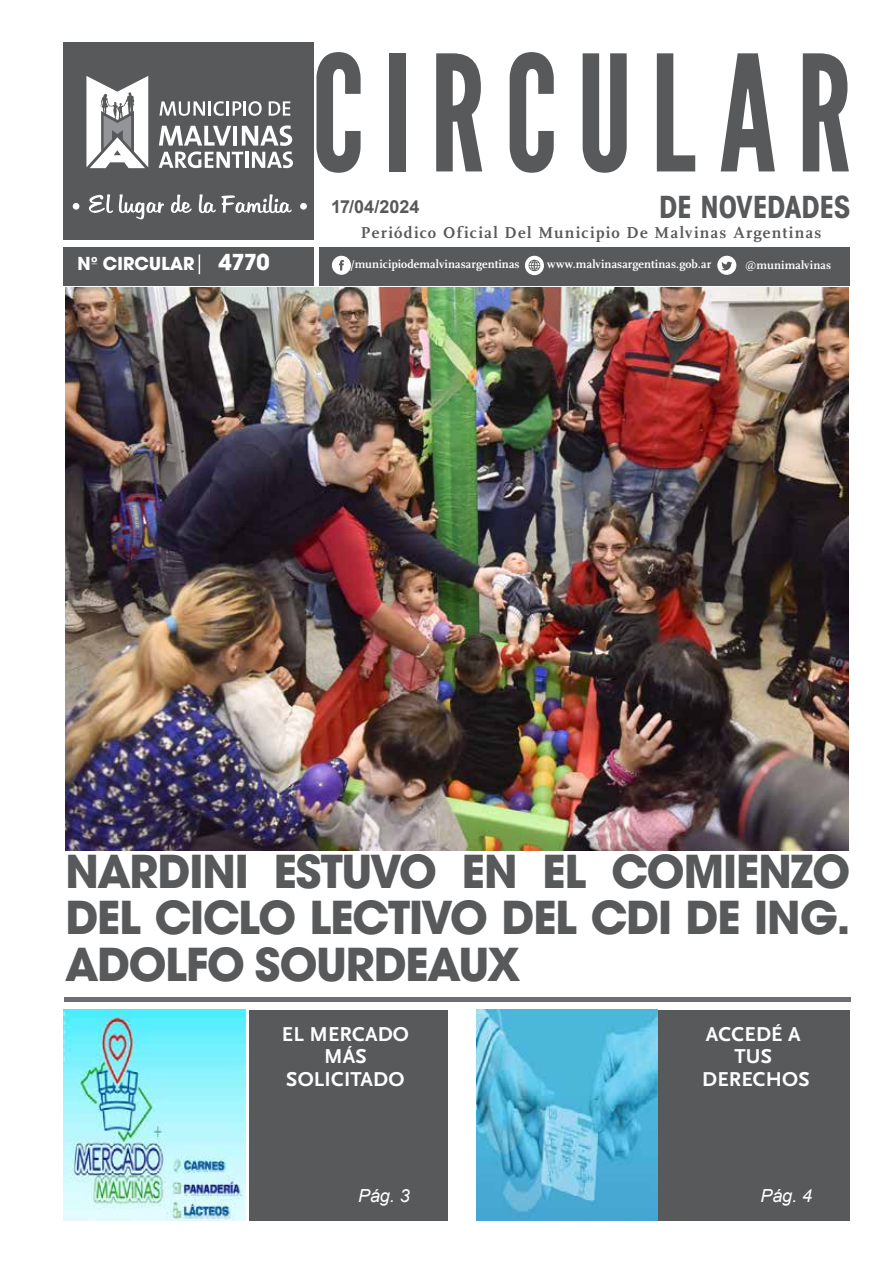
<style>
.page{position:relative;width:893px;height:1263px;background:#fff}
.page>*{position:absolute;margin:0;border:0;box-sizing:border-box;transform-origin:0 0}
.t1{font:160.65px "League Gothic";letter-spacing:.125em;color:#58595b;scale:.95 1}
.t2{font:700 49.5px/46.5px "Avant Garde Md ITC";letter-spacing:-.02em;color:#58595b;text-align:justify}
.t3{font:700 condensed 30px "ITC Avant Garde Std";letter-spacing:-.015em;color:#58595b}
.t4{font:700 21px/22.5px "Scala Sans";letter-spacing:.01em;color:#fff;text-align:center}
.t5{font:700 19.5px "Avant Garde Md ITC";letter-spacing:.01em;color:#fff}
.t6{font:700 18px "Arial";color:#58595b}
.t7{font:italic 18px "Arial";letter-spacing:-.01em;color:#fff}
.t8{font:700 16.5px "Scala";letter-spacing:.08em;color:#58595b}
.t9{font:700 12px "Scala";letter-spacing:.01em;color:#fff}
.s1{font-size:24px}
</style>
<div class="page">
<div style="left:64px;top:247px;width:250px;height:38px;background:#58595b"></div>
<div style="left:64px;top:43px;width:250px;height:197px;background:#58595b"></div>
<div style="left:319px;top:247px;width:531px;height:38px;background:#58595b"></div>
<svg style="left:199px;top:254px;width:1px;height:20px"></svg>
<svg style="left:86px;top:76px;width:62px;height:92px"></svg>
<svg style="left:159px;top:101px;width:103px;height:15px"></svg>
<svg style="left:269px;top:101px;width:21px;height:15px"></svg>
<svg style="left:159px;top:125px;width:134px;height:43px"></svg>
<svg style="left:89px;top:194px;width:24px;height:19px"></svg>
<svg style="left:119px;top:194px;width:45px;height:25px"></svg>
<svg style="left:171px;top:195px;width:21px;height:18px"></svg>
<svg style="left:199px;top:194px;width:93px;height:19px"></svg>
<div style="left:73px;top:203px;width:6px;height:7px;background:#fff;border-radius:50%"></div>
<div style="left:300px;top:203px;width:7px;height:7px;background:#fff;border-radius:50%"></div>
<hr style="left:64px;top:997px;width:786px;height:4px;background:#6d6e71">
<div style="left:332px;top:256px;width:19px;height:19px;background:#fff;border-radius:50%"></div>
<svg style="left:339px;top:260px;width:5px;height:10px"></svg>
<div style="left:717px;top:256px;width:19px;height:19px;background:#fff;border-radius:50%"></div>
<svg style="left:721px;top:262px;width:11px;height:8px"></svg>
<svg style="left:525px;top:256px;width:19px;height:19px"></svg>
<svg style="left:529px;top:259px;width:12px;height:13px"></svg>
<div style="left:657px;top:1010px;width:193px;height:210px;background:#58595b"></div>
<div style="left:250px;top:1010px;width:198px;height:210px;background:#58595b"></div>
<img style="left:65px;top:288px;width:784px;height:562px">
<img style="left:64px;top:1010px;width:182px;height:210px">
<img style="left:477px;top:1010px;width:180px;height:210px">
<h1 class="t1" style="left:311px;top:18px;width:570px">CIRCULAR</h1>
<h3 class="t6" style="left:331px;top:194px;width:90px">17/04/2024</h3>
<h3 class="t3" style="left:659px;top:187px;width:193px">DE NOVEDADES</h3>
<h3 class="t8" style="left:361px;top:223px;width:462px">Periódico Oficial Del Municipio De Malvinas Argentinas</h3>
<h3 class="t5" style="left:77px;top:252px;width:194px">Nº CIRCULAR <span class="s1">4770</span></h3>
<p class="t9" style="left:350px;top:257px;width:171px">/municipiodemalvinasargentinas</p>
<p class="t9" style="left:547px;top:257px;width:165px">www.malvinasargentinas.gob.ar</p>
<p class="t9" style="left:745px;top:258px;width:88px">@munimalvinas</p>
<h2 class="t2" style="left:65px;top:847px;width:786px">NARDINI ESTUVO EN EL COMIENZO DEL CICLO LECTIVO DEL CDI DE ING.<br>ADOLFO SOURDEAUX</h2>
<h3 class="t4" style="left:282px;top:1023px;width:129px">EL MERCADO<br>MÁS<br>SOLICITADO</h3>
<h3 class="t4" style="left:702px;top:1023px;width:109px">ACCEDÉ A<br>TUS<br>DERECHOS</h3>
<h3 class="t7" style="left:358px;top:1184px;width:53px">Pág. 3</h3>
<h3 class="t7" style="left:761px;top:1184px;width:53px">Pág. 4</h3>
</div>
